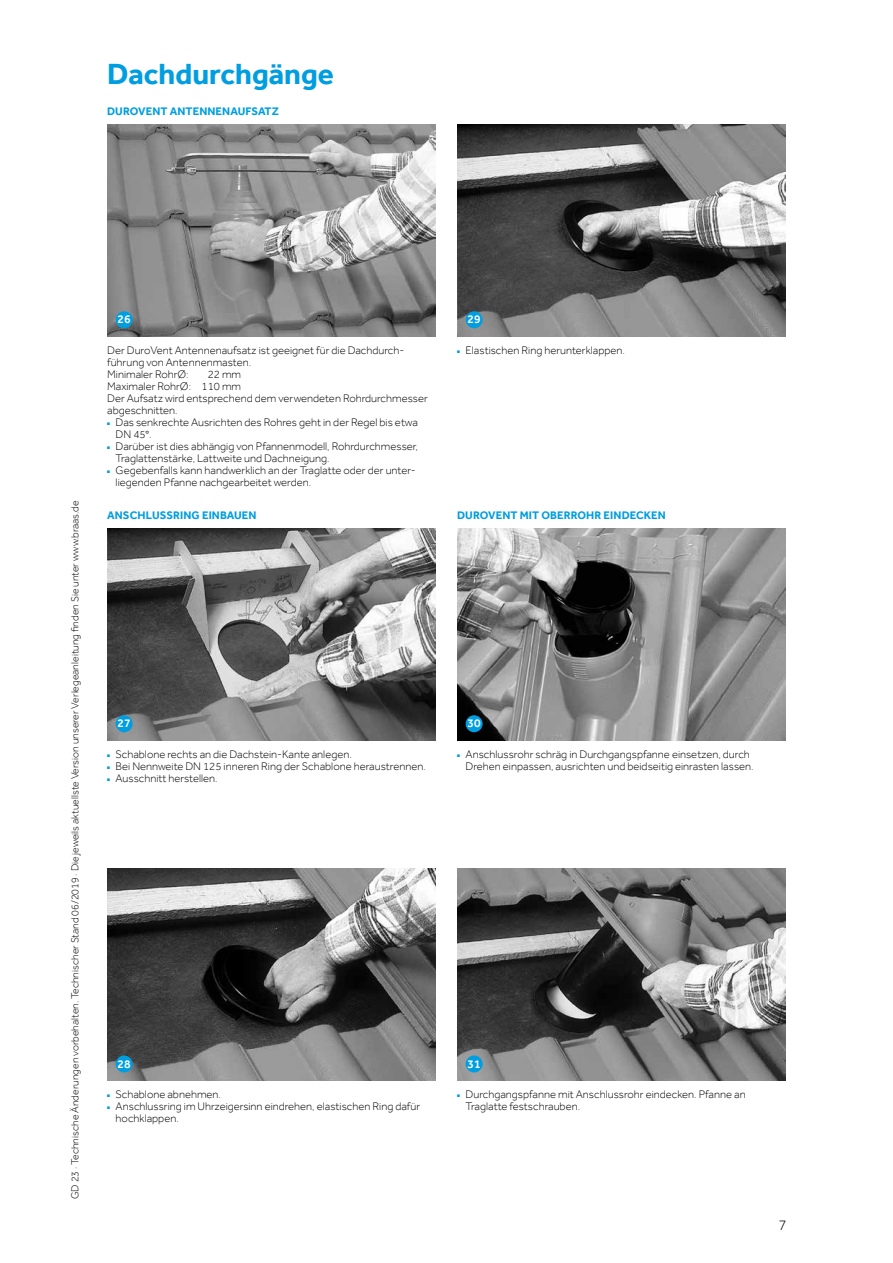
<style>
.page{position:relative;width:893px;height:1263px;background:#fff}
.page>*{position:absolute;margin:0;border:0;box-sizing:border-box;transform-origin:0 0}
.t1{font:700 30px "Effra";color:#009ee0}
.t2{font:300 15px "Effra";color:#000}
.t3{font:500 12px "Effra";color:#fff}
.t4{font:300 11.25px/12px "Effra";color:#000}
.t5{font:700 11.25px "Effra";letter-spacing:.01em;color:#009ee0}
.t6{font:300 10.5px "Effra";color:#000}
.s1{color:#009ee0}
</style>
<div class="page">
<img style="left:107px;top:124px;width:329px;height:213px">
<img style="left:107px;top:528px;width:329px;height:213px">
<img style="left:107px;top:868px;width:329px;height:213px">
<img style="left:457px;top:124px;width:329px;height:213px">
<img style="left:457px;top:528px;width:329px;height:213px">
<img style="left:457px;top:868px;width:329px;height:213px">
<div style="left:116px;top:311px;width:17px;height:17px;background:#009ee0;border-radius:50%"></div>
<div style="left:116px;top:715px;width:17px;height:17px;background:#009ee0;border-radius:50%"></div>
<div style="left:116px;top:1055px;width:17px;height:17px;background:#009ee0;border-radius:50%"></div>
<div style="left:466px;top:311px;width:17px;height:17px;background:#009ee0;border-radius:50%"></div>
<div style="left:466px;top:715px;width:17px;height:17px;background:#009ee0;border-radius:50%"></div>
<div style="left:466px;top:1055px;width:17px;height:17px;background:#009ee0;border-radius:50%"></div>
<h1 class="t1" style="left:107px;top:56px;width:228px">Dachdurchgänge</h1>
<p class="t5" style="left:107px;top:104px;width:173px">DUROVENT ANTENNENAUFSATZ</p>
<p class="t6" style="left:69px;top:1199px;width:700px;rotate:-90deg">GD 23 · Technische Änderungen vorbehalten. Technischer Stand 06/2019 · Die jeweils aktuellste Version unserer Verlegeanleitung finden Sie unter www.braas.de</p>
<p class="t3" style="left:118px;top:312px;width:15px">26</p>
<p class="t4" style="left:107px;top:344px;width:299px">Der DuroVent Antennenaufsatz ist geeignet für die Dachdurch&shy;führung von Antennenmasten.<br>Minimaler RohrØ:</p>
<p class="t4" style="left:107px;top:368px;width:322px;text-indent:101px">22 mm<br>Maximaler RohrØ: 110 mm<br>Der Aufsatz wird entsprechend dem verwendeten Rohrdurchmesser abgeschnitten.</p>
<p class="t4" style="left:116px;top:416px;width:304px;text-indent:-9px"><span class="s1">■</span> Das senkrechte Ausrichten des Rohres geht in der Regel bis etwa<br>DN 45°.</p>
<p class="t4" style="left:116px;top:440px;width:304px;text-indent:-9px"><span class="s1">■</span> Darüber ist dies abhängig von Pfannenmodell, Rohrdurchmesser,<br>Traglattenstärke, Lattweite und Dachneigung.</p>
<p class="t4" style="left:116px;top:464px;width:301px;text-indent:-9px"><span class="s1">■</span> Gegebenfalls kann handwerklich an der Traglatte oder der unter&shy;liegenden Pfanne nachgearbeitet werden.</p>
<p class="t3" style="left:468px;top:312px;width:15px">29</p>
<p class="t4" style="left:457px;top:344px;width:169px"><span class="s1">■</span> Elastischen Ring herunterklappen.</p>
<p class="t5" style="left:107px;top:508px;width:151px">ANSCHLUSSRING EINBAUEN</p>
<p class="t5" style="left:457px;top:508px;width:210px">DUROVENT MIT OBERROHR EINDECKEN</p>
<p class="t3" style="left:118px;top:716px;width:15px">27</p>
<p class="t4" style="left:107px;top:748px;width:246px"><span class="s1">■</span> Schablone rechts an die Dachstein- Kante anlegen.</p>
<p class="t4" style="left:107px;top:760px;width:320px"><span class="s1">■</span> Bei Nennweite DN 125 inneren Ring der Schablone heraustrennen.</p>
<p class="t4" style="left:107px;top:772px;width:112px"><span class="s1">■</span> Ausschnitt herstellen.</p>
<p class="t3" style="left:468px;top:716px;width:15px">30</p>
<p class="t4" style="left:466px;top:748px;width:290px;text-indent:-9px"><span class="s1">■</span> Anschlussrohr schräg in Durchgangspfanne einsetzen, durch<br>Drehen einpassen, ausrichten und beidseitig einrasten lassen.</p>
<p class="t3" style="left:118px;top:1056px;width:15px">28</p>
<p class="t4" style="left:107px;top:1088px;width:115px"><span class="s1">■</span> Schablone abnehmen.</p>
<p class="t4" style="left:116px;top:1100px;width:306px;text-indent:-9px"><span class="s1">■</span> Anschlussring im Uhrzeigersinn eindrehen, elastischen Ring dafür hochklappen.</p>
<p class="t3" style="left:468px;top:1056px;width:15px">31</p>
<p class="t4" style="left:466px;top:1088px;width:282px;text-indent:-9px"><span class="s1">■</span> Durchgangspfanne mit Anschlussrohr eindecken. Pfanne an<br>Traglatte festschrauben.</p>
<h2 class="t2" style="left:778px;top:1216px;width:10px">7</h2>
</div>
